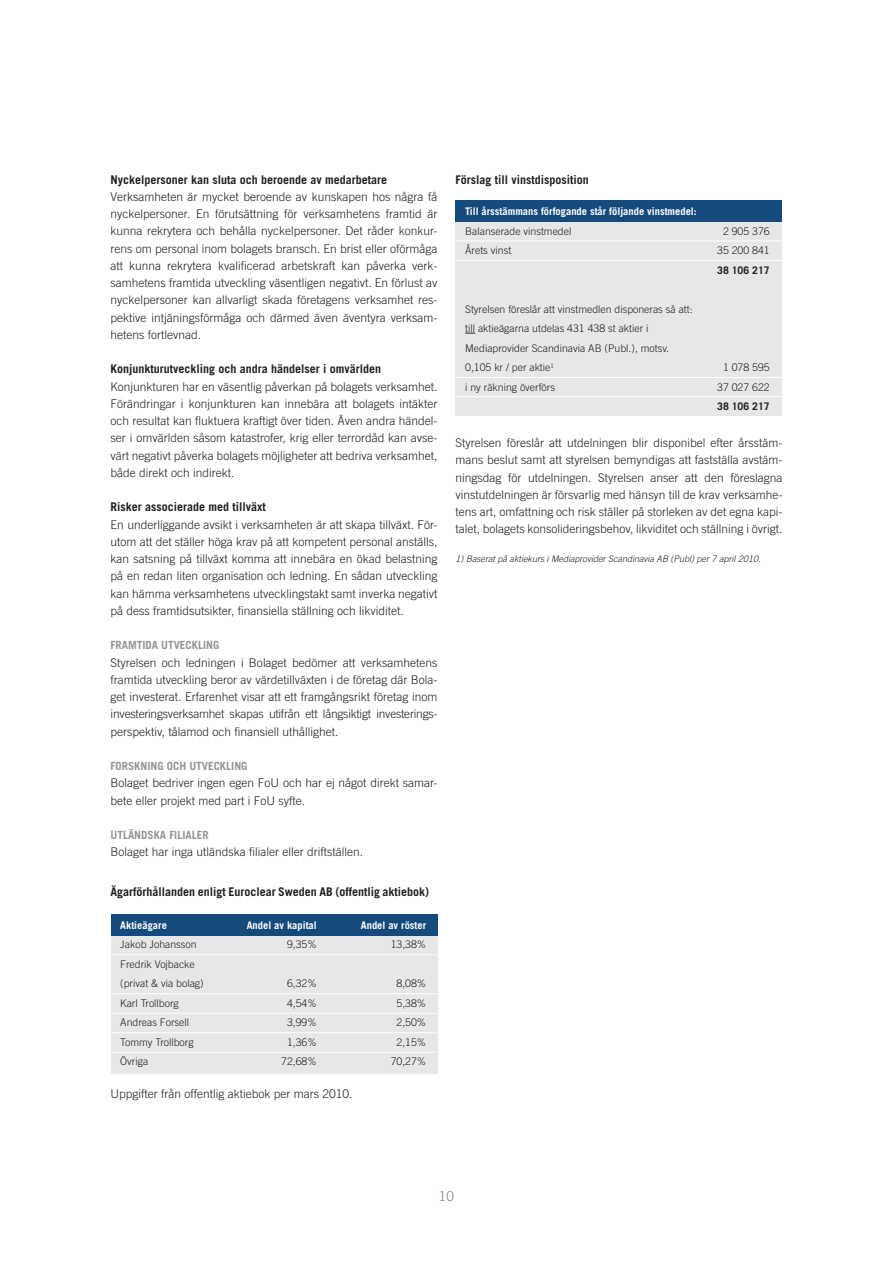
<style>
.page{position:relative;width:893px;height:1263px;background:#fff}
.page>*{position:absolute;margin:0;border:0;box-sizing:border-box;transform-origin:0 0}
.t1{font:300 13.5px "Trade Gothic";color:#808285}
.Bröd1{font:300 12px/17.2px "Trade Gothic";color:#231f20;text-align:justify}
.Rubrik_3{font:700 12px "Trade Gothic";color:#231f20}
.Bröd1-2{font:700 12px "Trade Gothic";color:#231f20}
.Rubrik_4{font:700 11.25px "Trade Gothic";color:#939598}
.Bröd1-3{font:300 10.5px/19.5px "Trade Gothic";color:#231f20}
.Bröd1-4{font:700 10.5px "Trade Gothic";color:#fff}
.Bröd1-5{font:700 10.5px "Trade Gothic";color:#231f20}
.Bröd1-6{font:italic 300 9px "Trade Gothic";color:#231f20}
</style>
<div class="page">
<div style="left:456px;top:222px;width:326px;height:194px;background:#e6e7e9"></div>
<div style="left:455px;top:201px;width:327px;height:21px;background:#144a7c"></div>
<hr style="left:455px;top:241px;width:327px;height:1px;background:#fff">
<hr style="left:455px;top:260px;width:327px;height:1px;background:#fff">
<hr style="left:455px;top:377px;width:327px;height:1px;background:#fff">
<hr style="left:455px;top:396px;width:327px;height:1px;background:#fff">
<div style="left:111px;top:936px;width:326px;height:137px;background:#e6e7e9"></div>
<div style="left:111px;top:914px;width:326px;height:22px;background:#144a7c"></div>
<hr style="left:111px;top:954px;width:326px;height:1px;background:#fff">
<hr style="left:111px;top:993px;width:326px;height:1px;background:#fff">
<hr style="left:111px;top:1013px;width:326px;height:1px;background:#fff">
<hr style="left:111px;top:1032px;width:326px;height:1px;background:#fff">
<hr style="left:111px;top:1052px;width:326px;height:1px;background:#fff">
<p class="Bröd1-2" style="left:111px;top:172px;width:278px">Nyckelpersoner kan sluta och beroende av medarbetare</p>
<p class="Bröd1" style="left:111px;top:188px;width:328px">Verksamheten är mycket beroende av kunskapen hos några få nyckelpersoner. En förutsättning för verksamhetens framtid är kunna rekrytera och behålla nyckelpersoner. Det råder konkur&shy;rens om personal inom bolagets bransch. En brist eller oförmåga att kunna rekrytera kvalificerad arbetskraft kan påverka verk&shy;samhetens framtida utveckling väsentligen negativt. En förlust av nyckelpersoner kan allvarligt skada företagens verksamhet res&shy;pektive intjäningsförmåga och därmed även äventyra verksam&shy;hetens fortlevnad.</p>
<p class="Rubrik_3" style="left:111px;top:362px;width:272px">Konjunkturutveckling och andra händelser i omvärlden</p>
<p class="Bröd1" style="left:111px;top:378px;width:328px">Konjunkturen har en väsentlig påverkan på bolagets verksamhet.<br>Förändringar i konjunkturen kan innebära att bolagets intäkter och resultat kan fluktuera kraftigt över tiden. Även andra händel&shy;ser i omvärlden såsom katastrofer, krig eller terrordåd kan avse&shy;värt negativt påverka bolagets möjligheter att bedriva verksamhet, både direkt och indirekt.</p>
<p class="Rubrik_3" style="left:111px;top:500px;width:157px">Risker associerade med tillväxt</p>
<p class="Bröd1" style="left:111px;top:516px;width:328px">En underliggande avsikt i verksamheten är att skapa tillväxt. För&shy;utom att det ställer höga krav på att kompetent personal anställs, kan satsning på tillväxt komma att innebära en ökad belastning på en redan liten organisation och ledning. En sådan utveckling kan hämma verksamhetens utvecklingstakt samt inverka negativt på dess framtidsutsikter, finansiella ställning och likviditet.</p>
<p class="Rubrik_4" style="left:111px;top:638px;width:110px">FRAMTIDA UTVECKLING</p>
<p class="Bröd1" style="left:111px;top:654px;width:328px">Styrelsen och ledningen i Bolaget bedömer att verksamhetens framtida utveckling beror av värdetillväxten i de företag där Bola&shy;get investerat. Erfarenhet visar att ett framgångsrikt företag inom investeringsverksamhet skapas utifrån ett långsiktigt investerings&shy;perspektiv, tålamod och finansiell uthållighet.</p>
<p class="Rubrik_4" style="left:111px;top:759px;width:138px">FORSKNING OCH UTVECKLING</p>
<p class="Bröd1" style="left:111px;top:774px;width:328px">Bolaget bedriver ingen egen FoU och har ej något direkt samar&shy;bete eller projekt med part i FoU syfte.</p>
<p class="Rubrik_4" style="left:111px;top:828px;width:100px">UTLÄNDSKA FILIALER</p>
<p class="Bröd1" style="left:111px;top:843px;width:254px">Bolaget har inga utländska filialer eller driftställen.</p>
<p class="Rubrik_3" style="left:111px;top:884px;width:320px">Ägarförhållanden enligt Euroclear Sweden AB (offentlig aktiebok)</p>
<p class="Bröd1-4" style="left:120px;top:919px;width:48px">Aktieägare</p>
<p class="Bröd1-4" style="left:247px;top:919px;width:72px">Andel av kapital</p>
<p class="Bröd1-4" style="left:361px;top:919px;width:67px">Andel av röster</p>
<p class="Bröd1-3" style="left:120px;top:935px;width:78px">Jakob Johansson</p>
<p class="Bröd1-3" style="left:287px;top:935px;width:31px">9,35%</p>
<p class="Bröd1-3" style="left:391px;top:935px;width:37px">13,38%</p>
<p class="Bröd1-3" style="left:120px;top:954px;width:85px">Fredrik Vojbacke (privat &amp; via bolag)</p>
<p class="Bröd1-3" style="left:287px;top:974px;width:31px">6,32%</p>
<p class="Bröd1-3" style="left:397px;top:974px;width:31px">8,08%</p>
<p class="Bröd1-3" style="left:120px;top:993px;width:60px">Karl Trollborg</p>
<p class="Bröd1-3" style="left:287px;top:993px;width:31px">4,54%</p>
<p class="Bröd1-3" style="left:397px;top:993px;width:31px">5,38%</p>
<p class="Bröd1-3" style="left:120px;top:1013px;width:70px">Andreas Forsell</p>
<p class="Bröd1-3" style="left:287px;top:1013px;width:31px">3,99%</p>
<p class="Bröd1-3" style="left:397px;top:1013px;width:31px">2,50%</p>
<p class="Bröd1-3" style="left:120px;top:1032px;width:75px">Tommy Trollborg</p>
<p class="Bröd1-3" style="left:287px;top:1032px;width:31px">1,36%</p>
<p class="Bröd1-3" style="left:397px;top:1032px;width:31px">2,15%</p>
<p class="Bröd1-3" style="left:120px;top:1052px;width:29px">Övriga</p>
<p class="Bröd1-3" style="left:281px;top:1052px;width:37px">72,68%</p>
<p class="Bröd1-3" style="left:391px;top:1052px;width:37px">70,27%</p>
<p class="Bröd1" style="left:111px;top:1085px;width:244px">Uppgifter från offentlig aktiebok per mars 2010.</p>
<p class="Rubrik_3" style="left:455px;top:172px;width:135px">Förslag till vinstdisposition</p>
<p class="Bröd1-4" style="left:465px;top:205px;width:233px">Till årsstämmans förfogande står följande vinstmedel:</p>
<p class="Bröd1-3" style="left:465px;top:221px;width:108px">Balanserade vinstmedel</p>
<p class="Bröd1-3" style="left:723px;top:221px;width:48px">2 905 376</p>
<p class="Bröd1-3" style="left:465px;top:240px;width:48px">Årets vinst</p>
<p class="Bröd1-3" style="left:717px;top:240px;width:54px">35 200 841</p>
<p class="Bröd1-5" style="left:717px;top:263px;width:54px">38 106 217</p>
<p class="Bröd1-3" style="left:465px;top:299px;width:229px">Styrelsen föreslår att vinstmedlen disponeras så att: till aktieägarna utdelas 431 438 st aktier i Mediaprovider Scandinavia AB (Publ.), motsv.<br>0,105 kr / per aktie<sup>1</sup></p>
<p class="Bröd1-3" style="left:723px;top:357px;width:48px">1 078 595</p>
<p class="Bröd1-3" style="left:465px;top:377px;width:91px">i ny räkning överförs</p>
<p class="Bröd1-3" style="left:717px;top:377px;width:54px">37 027 622</p>
<p class="Bröd1-5" style="left:717px;top:400px;width:54px">38 106 217</p>
<p class="Bröd1" style="left:455px;top:434px;width:328px">Styrelsen föreslår att utdelningen blir disponibel efter årsstäm&shy;mans beslut samt att styrelsen bemyndigas att fastställa avstäm&shy;ningsdag för utdelningen. Styrelsen anser att den föreslagna vinstutdelningen är försvarlig med hänsyn till de krav verksamhe&shy;tens art, omfattning och risk ställer på storleken av det egna kapi&shy;talet, bolagets konsolideringsbehov, likviditet och ställning i övrigt.</p>
<p class="Bröd1-6" style="left:455px;top:553px;width:307px">1) Baserat på aktiekurs i Mediaprovider Scandinavia AB (Publ) per 7 april 2010.</p>
<p class="t1" style="left:439px;top:1188px;width:17px">10</p>
</div>
